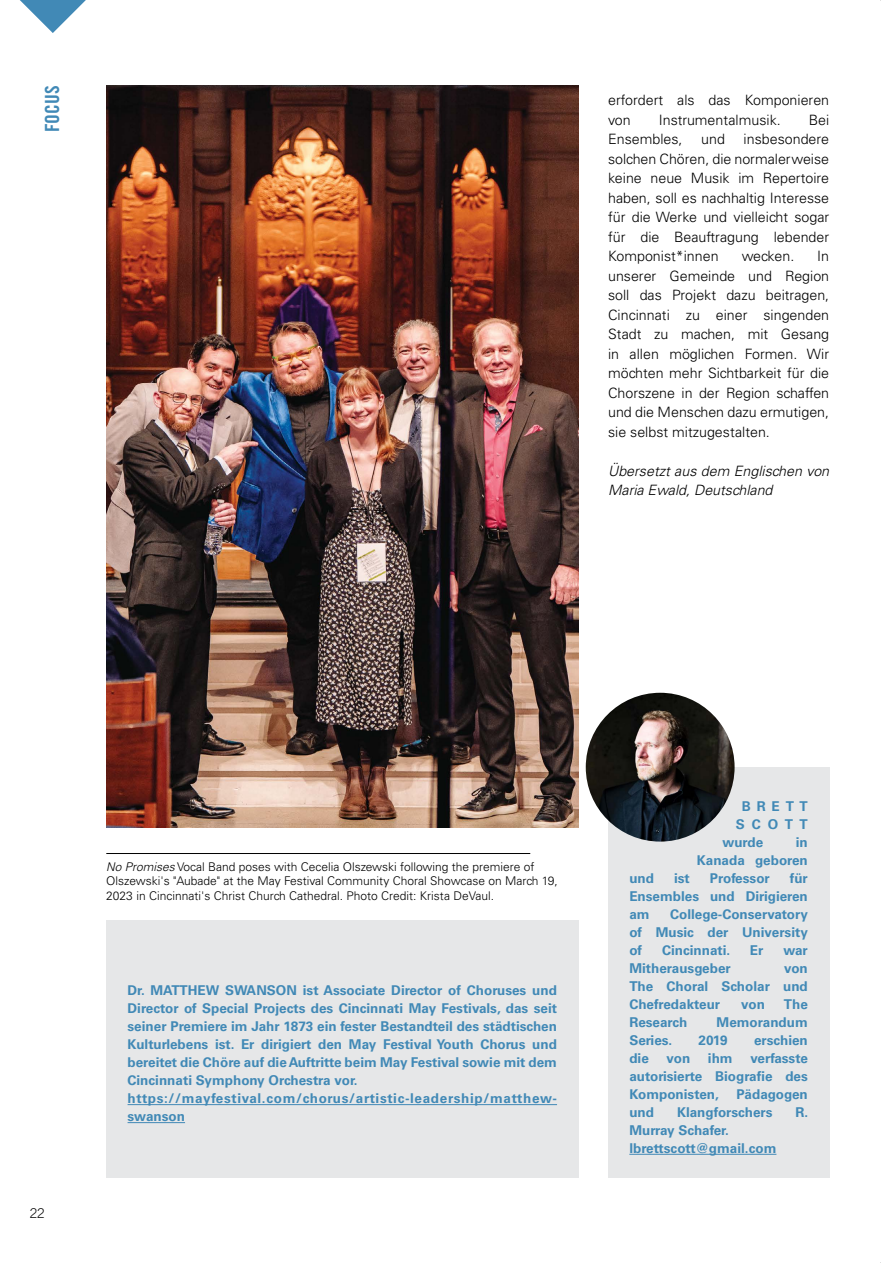
<style>
.page{position:relative;width:893px;height:1263px;background:#fff}
.page>*{position:absolute;margin:0;border:0;box-sizing:border-box;transform-origin:0 0}
.t1{font:19.5px "Trade Gothic LT Std Bd Cn 20";letter-spacing:.01em;color:#4189b6}
.t2{font:300 14.25px/19.5px "Univers LT Std";color:#000;text-align:justify}
.t3{font:italic 300 14.25px/19.5px "Univers LT Std";color:#000}
.t4{font:700 13.5px/18px "Univers LT Std";color:#4189b6;text-align:justify}
.t5{font:300 13.5px "Trade Gothic LT Std";color:#000}
.t6{font:300 12px/14.4px "Univers LT Std";color:#000}
.s1{font-style:italic}
</style>
<div class="page">
<svg style="left:20px;top:0;width:66px;height:33px"></svg>
<div style="left:608px;top:767px;width:221px;height:411px;background:#e6e7e8"></div>
<hr style="left:629px;top:1154px;width:147px;height:1px;background:#4189b6">
<img style="left:586px;top:693px;width:149px;height:148px;border-radius:74px">
<div style="left:106px;top:920px;width:472px;height:258px;background:#e6e7e8"></div>
<hr style="left:128px;top:1104px;width:429px;height:1px;background:#4189b6">
<hr style="left:128px;top:1122px;width:57px;height:1px;background:#4189b6">
<img style="left:106px;top:85px;width:472px;height:742px">
<hr style="left:106px;top:853px;width:424px;height:1px;background:#000">
<h1 class="t1" style="left:40px;top:132px;width:49px;rotate:-90deg">FOCUS</h1>
<p class="t2" style="left:608px;top:90px;width:223px">erfordert als das Komponieren von</p>
<p class="t2" style="left:659px;top:110px;width:123px">Instrumentalmusik.</p>
<p class="t2" style="left:809px;top:110px;width:22px">Bei</p>
<p class="t2" style="left:608px;top:129px;width:76px">Ensembles,</p>
<p class="t2" style="left:701px;top:129px;width:25px">und</p>
<p class="t2" style="left:608px;top:129px;width:223px;text-indent:136px">insbesondere solchen Chören, die normalerweise keine neue Musik im Repertoire haben, soll es nachhaltig Interesse für die Werke und vielleicht sogar für die Beauftragung lebender Komponist*innen</p>
<p class="t2" style="left:608px;top:246px;width:223px;text-indent:209px">In unserer Gemeinde und Region soll das Projekt dazu beitragen, Cincinnati zu einer singenden Stadt zu machen, mit Gesang in allen möglichen Formen. Wir möchten mehr Sichtbarkeit für die Chorszene in der Region schaffen und die Menschen dazu ermutigen, sie selbst mitzugestalten.</p>
<p class="t3" style="left:608px;top:461px;width:223px">Übersetzt aus dem Englischen von<br>Maria Ewald, Deutschland</p>
<p class="t2" style="left:742px;top:246px;width:54px">wecken.</p>
<p class="t5" style="left:30px;top:1205px;width:17px">22</p>
<p class="t6" style="left:106px;top:859px;width:453px"><span class="s1">No Promises</span> Vocal Band poses with Cecelia Olszewski following the premiere of<br>Olszewski's "Aubade" at the May Festival Community Choral Showcase on March 19,<br>2023 in Cincinnati's Christ Church Cathedral. Photo Credit: Krista DeVaul.</p>
<p class="t4" style="left:128px;top:981px;width:431px;text-align:left">Dr. MATTHEW SWANSON ist Associate Director of Choruses und Director of Special Projects des Cincinnati May Festivals, das seit seiner Premiere im Jahr 1873 ein fester Bestandteil des städtischen Kulturlebens ist. Er dirigiert den May Festival Youth Chorus und bereitet die Chöre auf die Auftritte beim May Festival sowie mit dem Cincinnati Symphony Orchestra vor. https://mayfestival.com/chorus/artistic-leadership/matthew&shy;swanson</p>
<p class="t4" style="left:742px;top:797px;width:68px">BRETT</p>
<p class="t4" style="left:736px;top:815px;width:74px">SCOTT</p>
<p class="t4" style="left:722px;top:833px;width:42px">wurde</p>
<p class="t4" style="left:697px;top:833px;width:112px;text-align:right">in<br>Kanada geboren</p>
<p class="t4" style="left:629px;top:869px;width:180px;text-indent:161px">für Ensembles und Dirigieren am</p>
<p class="t4" style="left:629px;top:869px;width:26px">und</p>
<p class="t4" style="left:674px;top:869px;width:17px">ist</p>
<p class="t4" style="left:710px;top:869px;width:61px">Professor</p>
<p class="t4" style="left:629px;top:905px;width:180px;text-indent:41px">College-Conservatory of Music der University of</p>
<p class="t4" style="left:662px;top:941px;width:70px">Cincinnati.</p>
<p class="t4" style="left:750px;top:941px;width:15px">Er</p>
<p class="t4" style="left:783px;top:941px;width:26px">war</p>
<p class="t4" style="left:629px;top:959px;width:103px">Mitherausgeber</p>
<p class="t4" style="left:629px;top:959px;width:180px;text-indent:155px">von The Choral Scholar und Chefredakteur</p>
<p class="t4" style="left:741px;top:995px;width:25px">von</p>
<p class="t4" style="left:784px;top:995px;width:26px">The</p>
<p class="t4" style="left:629px;top:1013px;width:59px">Research</p>
<p class="t4" style="left:717px;top:1013px;width:93px">Memorandum</p>
<p class="t4" style="left:629px;top:1031px;width:44px">Series.</p>
<p class="t4" style="left:698px;top:1031px;width:31px">2019</p>
<p class="t4" style="left:754px;top:1031px;width:55px">erschien</p>
<p class="t4" style="left:629px;top:1049px;width:21px">die</p>
<p class="t4" style="left:666px;top:1049px;width:25px">von</p>
<p class="t4" style="left:708px;top:1049px;width:26px">ihm</p>
<p class="t4" style="left:629px;top:1049px;width:180px;text-indent:121px">verfasste autorisierte Biografie des Komponisten,</p>
<p class="t4" style="left:737px;top:1085px;width:73px">Pädagogen</p>
<p class="t4" style="left:629px;top:1103px;width:26px">und</p>
<p class="t4" style="left:677px;top:1103px;width:97px">Klangforschers</p>
<p class="t4" style="left:795px;top:1103px;width:14px">R.</p>
<p class="t4" style="left:629px;top:1121px;width:149px">Murray Schafer. lbrettscott@gmail.com</p>
</div>
